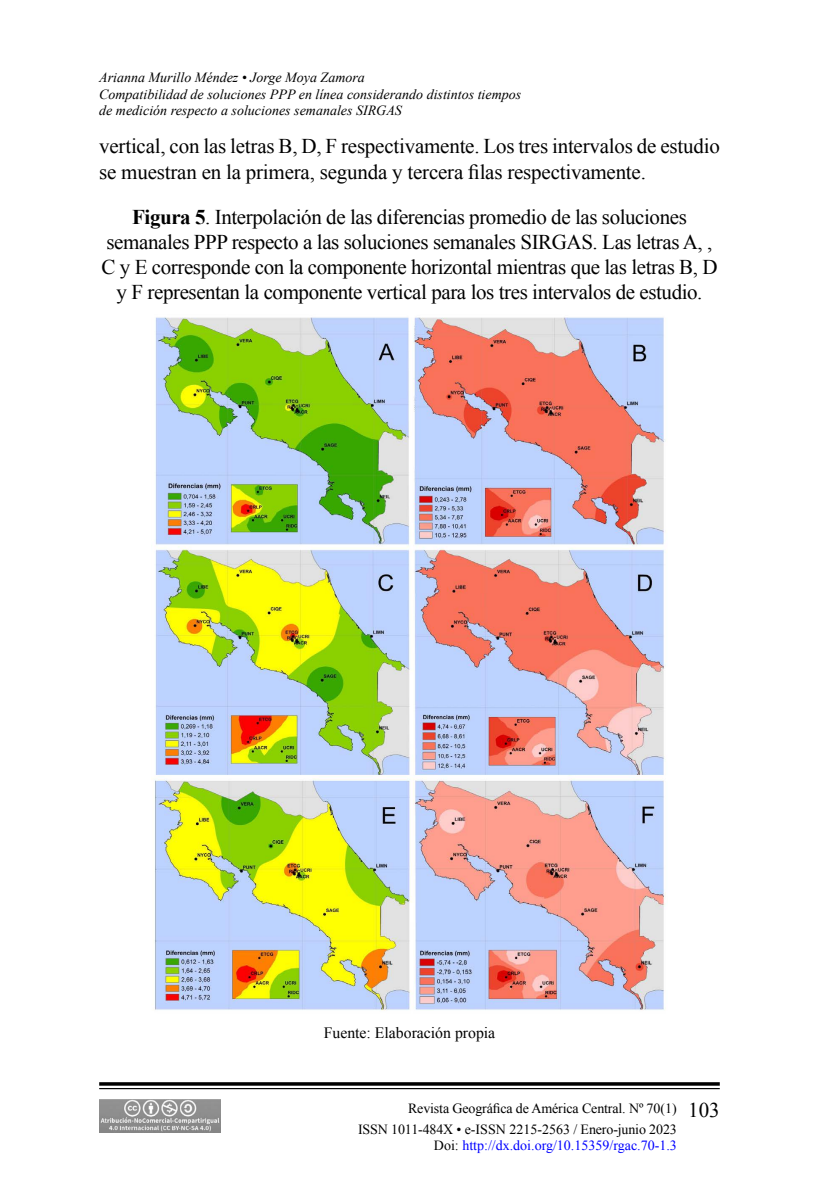
<style>
.page{position:relative;width:819px;height:1197px;background:#fff}
.page>*{position:absolute;margin:0;border:0;box-sizing:border-box;transform-origin:0 0}
.t1{font:21px/25.2px "Times New Roman";letter-spacing:-.02em;color:#000}
.t2{font:15.75px "Times New Roman";color:#000}
.t3{font:italic 14px/16.8px "Times New Roman";color:#000}
.t4{font:14px/21px "Times New Roman";letter-spacing:-.01em;color:#000}
.t5{font:14px "Times New Roman";color:#00f}
.s1{font-weight:700}
.s2{font-size:21px}
.s3{color:#000}
</style>
<div class="page">
<svg style="left:99px;top:1082px;width:621px;height:4px;background:#1f1f1f"></svg>
<hr style="left:99px;top:1088px;width:621px;height:1px;background:#000">
<img style="left:99px;top:1099px;width:121px;height:34px">
<img style="left:154px;top:317px;width:512px;height:694px">
<p class="t3" style="left:99px;top:68px;width:424px">Arianna Murillo Méndez • Jorge Moya Zamora<br>Compatibilidad de soluciones PPP en línea considerando distintos tiempos de medición respecto a soluciones semanales SIRGAS</p>
<p class="t1" style="left:99px;top:134px;width:622px">vertical, con las letras B, D, F respectivamente. Los tres intervalos de estudio se muestran en la primera, segunda y tercera filas respectivamente.</p>
<p class="t1" style="left:101px;top:204px;width:618px;text-align:center"><span class="s1">Figura 5</span>. Interpolación de las diferencias promedio de las soluciones semanales PPP respecto a las soluciones semanales SIRGAS. Las letras A, , C y E corresponde con la componente horizontal mientras que las letras B, D y F representan la componente vertical para los tres intervalos de estudio.</p>
<p class="t2" style="left:324px;top:1023px;width:173px">Fuente: Elaboración propia</p>
<p class="t4" style="left:358px;top:1097px;width:363px;text-indent:50px">Revista Geográfica de América Central. Nº 70(1) <span class="s2">103<br></span>ISSN 1011-484X • e-ISSN 2215-2563 / Enero-junio 2023</p>
<p class="t5" style="left:434px;top:1136px;width:244px"><span class="s3">Doi:</span> http://dx.doi.org/10.15359/rgac.70-1.3</p>
</div>
